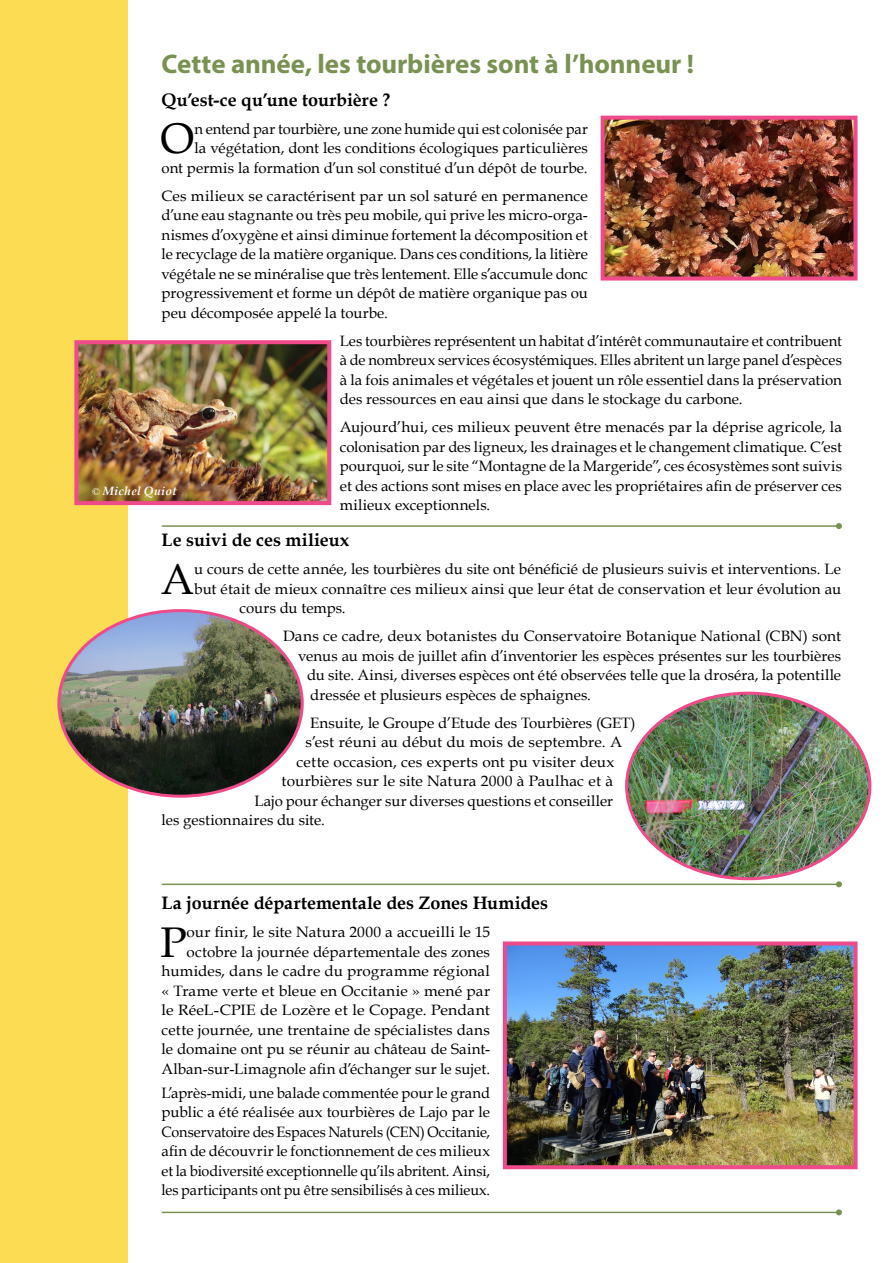
<style>
.page{position:relative;width:893px;height:1263px;background:#fff}
.page>*{position:absolute;margin:0;border:0;box-sizing:border-box;transform-origin:0 0}
.Texte_courant{font:42.9px "Book Antiqua";color:#000}
.Titre{font:700 27px "Myriad Pro";letter-spacing:-.005em;color:#789252}
.Texte_courant-2{font:700 18px "Book Antiqua";color:#000}
.Texte_courant-3{font:15px/19.5px "Book Antiqua";letter-spacing:.005em;color:#000;text-align:justify}
.Légende_photo{font:italic 700 12px "Book Antiqua";letter-spacing:.025em;color:#fff}
.s1{font-family:"Times New Roman";font-weight:400;font-style:normal;font-size:10.5px}
</style>
<div class="page">
<div style="left:0;top:0;width:128px;height:1263px;background:#fcdc53"></div>
<hr style="left:162px;top:883px;width:677px;height:2px;background:#789252">
<svg style="left:836px;top:881px;width:6px;height:6px"></svg>
<hr style="left:162px;top:525px;width:677px;height:2px;background:#789252">
<svg style="left:836px;top:523px;width:6px;height:6px"></svg>
<hr style="left:162px;top:1212px;width:677px;height:1px;background:#789252">
<svg style="left:836px;top:1209px;width:6px;height:6px"></svg>
<img style="left:627px;top:693px;width:243px;height:186px">
<img style="left:508px;top:946px;width:345px;height:218px">
<div style="left:503px;top:941px;width:355px;height:228px;border:4px solid #ef4a8a"></div>
<img style="left:61px;top:611px;width:241px;height:185px">
<img style="left:79px;top:345px;width:247px;height:155px">
<div style="left:74px;top:340px;width:257px;height:165px;border:4px solid #ef4a8a"></div>
<img style="left:606px;top:121px;width:246px;height:155px">
<div style="left:601px;top:116px;width:256px;height:165px;border:4px solid #ef4a8a"></div>
<p class="Titre" style="left:162px;top:47px;width:534px">Cette année, les tourbières sont à l’honneur !</p>
<p class="Texte_courant-2" style="left:162px;top:87px;width:230px">Qu’est-ce qu’une tourbière ?</p>
<p class="Texte_courant" style="left:161px;top:109px;width:35px">O</p>
<p class="Texte_courant-3" style="left:162px;top:118px;width:428px;text-align:right">n entend par tourbière, une zone humide qui est colonisée par<br>la végétation, dont les conditions écologiques particulières<br>ont permis la formation d’un sol constitué d’un dépôt de tourbe.</p>
<p class="Texte_courant-3" style="left:162px;top:185px;width:428px">Ces milieux se caractérisent par un sol saturé en permanence d’une eau stagnante ou très peu mobile, qui prive les micro-orga&shy;nismes d’oxygène et ainsi diminue fortement la décomposition et le recyclage de la matière organique. Dans ces conditions, la litière végétale ne se minéralise que très lentement. Elle s’accumule donc progressivement et forme un dépôt de matière organique pas ou peu décomposée appelé la tourbe.</p>
<p class="Texte_courant-3" style="left:340px;top:330px;width:504px">Les tourbières représentent un habitat d’intérêt communautaire et contribuent à de nombreux services écosystémiques. Elles abritent un large panel d’espèces à la fois animales et végétales et jouent un rôle essentiel dans la préservation des ressources en eau ainsi que dans le stockage du carbone.</p>
<p class="Texte_courant-3" style="left:340px;top:417px;width:504px">Aujourd’hui, ces milieux peuvent être menacés par la déprise agricole, la colonisation par des ligneux, les drainages et le changement climatique. C’est pourquoi, sur le site “Montagne de la Margeride”, ces écosystèmes sont suivis et des actions sont mises en place avec les propriétaires afin de préserver ces milieux exceptionnels.</p>
<p class="Légende_photo" style="left:92px;top:483px;width:86px"><span class="s1">©</span> Michel Quiot</p>
<p class="Texte_courant-2" style="left:162px;top:528px;width:189px">Le suivi de ces milieux</p>
<p class="Texte_courant" style="left:161px;top:549px;width:35px">A</p>
<p class="Texte_courant-3" style="left:194px;top:559px;width:648px">u cours de cette année, les tourbières du site ont bénéficié de plusieurs suivis et interventions. Le</p>
<p class="Texte_courant-3" style="left:194px;top:579px;width:648px">but était de mieux connaître ces milieux ainsi que leur état de conservation et leur évolution au</p>
<p class="Texte_courant-3" style="left:240px;top:598px;width:108px">cours du temps.</p>
<p class="Texte_courant-3" style="left:283px;top:626px;width:560px">Dans ce cadre, deux botanistes du Conservatoire Botanique National (CBN) sont</p>
<p class="Texte_courant-3" style="left:298px;top:646px;width:545px">venus au mois de juillet afin d’inventorier les espèces présentes sur les tourbières</p>
<p class="Texte_courant-3" style="left:307px;top:665px;width:536px">du site. Ainsi, diverses espèces ont été observées telle que la droséra, la potentille</p>
<p class="Texte_courant-3" style="left:310px;top:685px;width:282px">dressée et plusieurs espèces de sphaignes.</p>
<p class="Texte_courant-3" style="left:310px;top:713px;width:327px">Ensuite, le Groupe d’Etude des Tourbières (GET)</p>
<p class="Texte_courant-3" style="left:306px;top:732px;width:318px">s’est réuni au début du mois de septembre. A</p>
<p class="Texte_courant-3" style="left:297px;top:752px;width:319px">cette occasion, ces experts ont pu visiter deux</p>
<p class="Texte_courant-3" style="left:282px;top:771px;width:333px">tourbières sur le site Natura 2000 à Paulhac et à</p>
<p class="Texte_courant-3" style="left:255px;top:791px;width:360px">Lajo pour échanger sur diverses questions et conseiller</p>
<p class="Texte_courant-3" style="left:162px;top:810px;width:165px">les gestionnaires du site.</p>
<p class="Texte_courant-2" style="left:162px;top:891px;width:388px">La journée départementale des Zones Humides</p>
<p class="Texte_courant" style="left:161px;top:912px;width:27px">P</p>
<p class="Texte_courant-3" style="left:162px;top:922px;width:330px;text-align:right">our finir, le site Natura 2000 a accueilli le 15 octobre la journée départementale des zones humides, dans le cadre du programme régional « Trame verte et bleue en Occitanie » mené par le RéeL-CPIE de Lozère et le Copage. Pendant cette journée, une trentaine de spécialistes dans le domaine ont pu se réunir au château de Saint-Alban-sur-Limagnole afin d’échanger sur le sujet.</p>
<p class="Texte_courant-3" style="left:162px;top:1082px;width:330px">L’après-midi, une balade commentée pour le grand public a été réalisée aux tourbières de Lajo par le Conservatoire des Espaces Naturels (CEN) Occitanie, afin de découvrir le fonctionnement de ces milieux et la biodiversité exceptionnelle qu’ils abritent. Ainsi, les participants ont pu être sensibilisés à ces milieux.</p>
</div>
